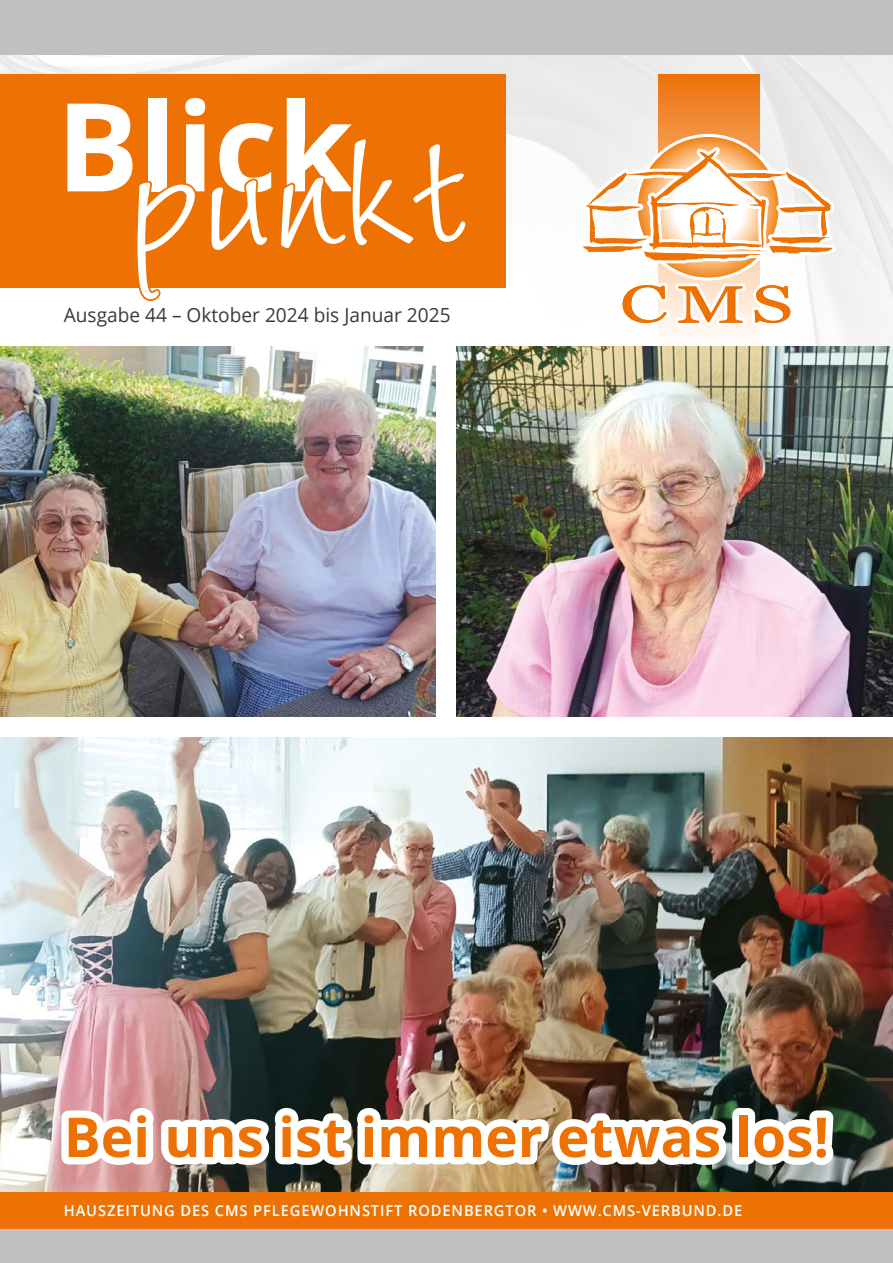
<style>
.page{position:relative;width:893px;height:1263px;background:#fff}
.page>*{position:absolute;margin:0;border:0;box-sizing:border-box;transform-origin:0 0}
.t1{font:700 122.85px "Open Sans";color:#fff}
.t2{font:700 55.05px "Open Sans";color:#ee7203}
.t3{font:19.5px "Open Sans";color:#3a3938}
.t4{font:600 15px "Open Sans";letter-spacing:.06em;color:#fff}
</style>
<div class="page">
<img style="left:0;top:54px;width:893px;height:292px">
<svg style="left:658px;top:75px;width:101px;height:271px"></svg>
<svg style="left:636px;top:135px;width:144px;height:144px;background:#f5ab61"></svg>
<svg style="left:619px;top:282px;width:126px;height:44px"></svg>
<svg style="left:751px;top:282px;width:42px;height:44px"></svg>
<svg style="left:579px;top:147px;width:257px;height:116px"></svg>
<img style="left:456px;top:346px;width:437px;height:371px">
<img style="left:0;top:346px;width:436px;height:371px">
<img style="left:0;top:737px;width:893px;height:455px">
<div style="left:0;top:0;width:893px;height:54px;background:#c1c0c0"></div>
<div style="left:0;top:1210px;width:893px;height:53px;background:#c1c0c0"></div>
<div style="left:0;top:1192px;width:893px;height:37px;background:#ee7203"></div>
<img style="left:54px;top:1098px;width:792px;height:79px">
<div style="left:0;top:75px;width:505px;height:213px;background:#ee7203"></div>
<svg style="left:137px;top:54px;width:328px;height:306px"></svg>
<svg style="left:137px;top:139px;width:328px;height:160px"></svg>
<h1 class="t1" style="left:56px;top:60px;width:298px">Blick</h1>
<h3 class="t3" style="left:64px;top:302px;width:388px">Ausgabe 44 – Oktober 2024 bis Januar 2025</h3>
<h2 class="t2" style="left:64px;top:1098px;width:767px">Bei uns ist immer etwas los!</h2>
<p class="t4" style="left:64px;top:1200px;width:680px">HAUSZEITUNG DES CMS PFLEGEWOHNSTIFT RODENBERGTOR • WWW.CMS-VERBUND.DE</p>
</div>
